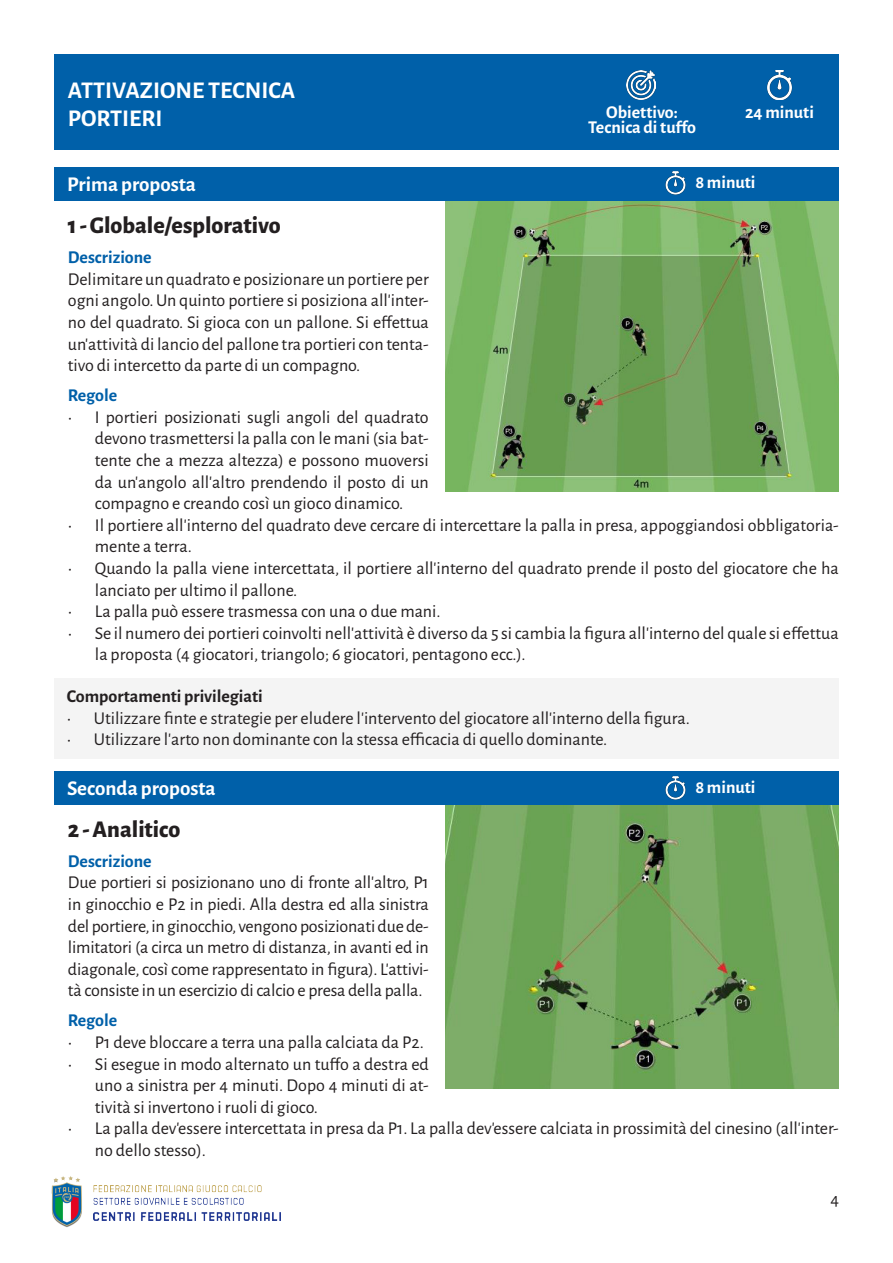
<style>
.page{position:relative;width:893px;height:1263px;background:#fff}
.page>*{position:absolute;margin:0;border:0;box-sizing:border-box;transform-origin:0 0}
.t1{font:800 24px "Alegreya Sans";color:#231f20}
.t2{font:700 24px "Alegreya Sans";color:#fff}
.t3{font:700 21px "Alegreya Sans";color:#fff}
.t4{font:18px/21.6px "Alegreya Sans";color:#231f20;text-align:justify}
.t5{font:700 18px "Alegreya Sans";color:#fff}
.t6{font:700 18px "Alegreya Sans";color:#0060a9}
.t7{font:700 18px "Alegreya Sans";color:#231f20}
</style>
<div class="page">
<img style="left:93px;top:1185px;width:187px;height:36px">
<img style="left:51px;top:1176px;width:31px;height:51px">
<div style="left:54px;top:54px;width:785px;height:96px;background:#0060a9"></div>
<img style="left:767px;top:70px;width:26px;height:30px">
<img style="left:627px;top:71px;width:29px;height:29px">
<img style="left:446px;top:201px;width:393px;height:290px">
<img style="left:446px;top:805px;width:393px;height:283px">
<div style="left:54px;top:168px;width:785px;height:33px;background:#0060a9"></div>
<img style="left:665px;top:172px;width:21px;height:23px">
<div style="left:54px;top:771px;width:785px;height:34px;background:#0060a9"></div>
<img style="left:665px;top:777px;width:21px;height:22px">
<div style="left:54px;top:678px;width:785px;height:81px;background:#f4f4f4"></div>
<p class="t2" style="left:68px;top:72px;width:229px">ATTIVAZIONE TECNICA</p>
<p class="t2" style="left:68px;top:101px;width:96px">PORTIERI</p>
<p class="t5" style="left:606px;top:99px;width:73px">Obiettivo:</p>
<p class="t5" style="left:588px;top:114px;width:109px">Tecnica di tuffo</p>
<p class="t5" style="left:745px;top:99px;width:70px">24 minuti</p>
<p class="t3" style="left:67px;top:169px;width:130px">Prima proposta</p>
<p class="t5" style="left:695px;top:169px;width:62px">8 minuti</p>
<p class="t1" style="left:68px;top:207px;width:214px">1 - Globale/esplorativo</p>
<p class="t6" style="left:68px;top:244px;width:85px">Descrizione</p>
<p class="t4" style="left:68px;top:267px;width:362px">Delimitare un quadrato e posizionare un portiere per ogni angolo. Un quinto portiere si posiziona all’inter&shy;no del quadrato. Si gioca con un pallone. Si effettua un’attività di lancio del pallone tra portieri con tenta&shy;tivo di intercetto da parte di un compagno.</p>
<p class="t6" style="left:68px;top:382px;width:51px">Regole</p>
<p class="t4" style="left:95px;top:405px;width:335px;text-indent:-27px">• I portieri posizionati sugli angoli del quadrato devono trasmettersi la palla con le mani (sia bat&shy;tente che a mezza altezza) e possono muoversi da un’angolo all’altro prendendo il posto di un compagno e creando così un gioco dinamico.</p>
<p class="t4" style="left:95px;top:513px;width:745px;text-indent:-27px">• Il portiere all’interno del quadrato deve cercare di intercettare la palla in presa, appoggiandosi obbligatoria&shy;mente a terra.</p>
<p class="t4" style="left:95px;top:557px;width:745px;text-indent:-27px">• Quando la palla viene intercettata, il portiere all’interno del quadrato prende il posto del giocatore che ha lanciato per ultimo il pallone.</p>
<p class="t4" style="left:68px;top:600px;width:374px">• La palla può essere trasmessa con una o due mani.</p>
<p class="t4" style="left:95px;top:621px;width:745px;text-indent:-27px">• Se il numero dei portieri coinvolti nell’attività è diverso da 5 si cambia la figura all’interno del quale si effettua la proposta (4 giocatori, triangolo; 6 giocatori, pentagono ecc.).</p>
<p class="t7" style="left:67px;top:683px;width:197px">Comportamenti privilegiati</p>
<p class="t4" style="left:67px;top:706px;width:625px">• Utilizzare finte e strategie per eludere l’intervento del giocatore all’interno della figura.</p>
<p class="t4" style="left:67px;top:728px;width:542px">• Utilizzare l’arto non dominante con la stessa efficacia di quello dominante.</p>
<p class="t3" style="left:67px;top:773px;width:150px">Seconda proposta</p>
<p class="t5" style="left:695px;top:774px;width:62px">8 minuti</p>
<p class="t1" style="left:68px;top:811px;width:114px">2 - Analitico</p>
<p class="t6" style="left:68px;top:848px;width:85px">Descrizione</p>
<p class="t4" style="left:68px;top:871px;width:362px">Due portieri si posizionano uno di fronte all’altro, P1 in ginocchio e P2 in piedi. Alla destra ed alla sinistra del portiere, in ginocchio, vengono posizionati due de&shy;limitatori (a circa un metro di distanza, in avanti ed in diagonale, così come rappresentato in figura). L’attivi&shy;tà consiste in un esercizio di calcio e presa della palla.</p>
<p class="t6" style="left:68px;top:1007px;width:51px">Regole</p>
<p class="t4" style="left:68px;top:1030px;width:357px">• P1 deve bloccare a terra una palla calciata da P2.</p>
<p class="t4" style="left:95px;top:1052px;width:335px;text-indent:-27px">• Si esegue in modo alternato un tuffo a destra ed uno a sinistra per 4 minuti. Dopo 4 minuti di at&shy;tività si invertono i ruoli di gioco.</p>
<p class="t4" style="left:95px;top:1117px;width:745px;text-indent:-27px">• La palla dev’essere intercettata in presa da P1. La palla dev’essere calciata in prossimità del cinesino (all’inter&shy;no dello stesso).</p>
<p class="t4" style="left:830px;top:1188px;width:10px">4</p>
</div>
